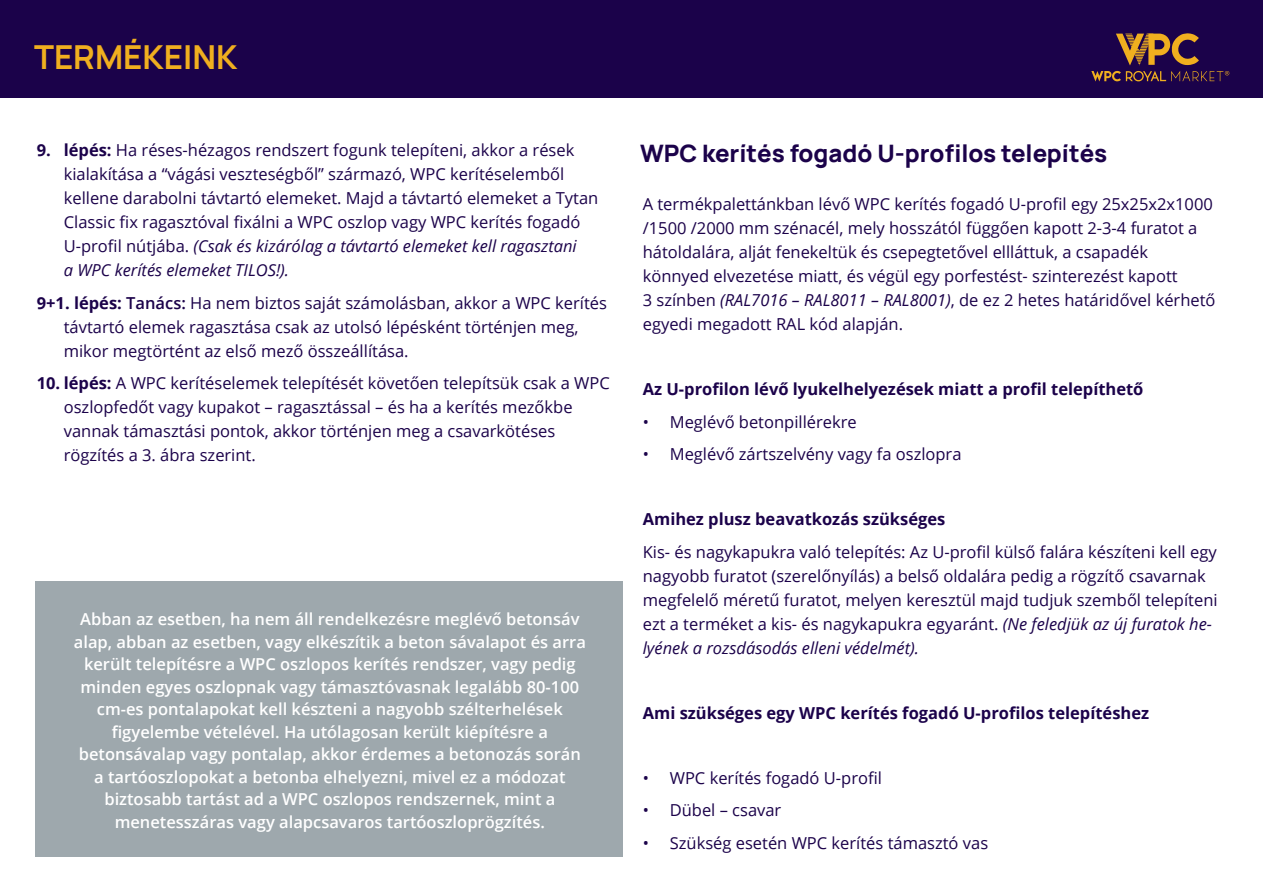
<style>
.page{position:relative;width:1263px;height:893px;background:#fff}
.page>*{position:absolute;margin:0;border:0;box-sizing:border-box;transform-origin:0 0}
.t1{font:700 33px "Manrope";color:#f0af1f}
.t2{font:800 24px "Manrope";color:#1b024a}
.t3{font:16.5px/24px "Open Sans";color:#1b024a}
.t4{font:600 16.5px/22.5px "Open Sans";color:#fff;text-align:center}
.t5{font:700 16.5px "Open Sans";color:#1b024a}
.s1{font-weight:700}
.s2{font-style:italic}
.s3{font-weight:600}
</style>
<div class="page">
<div style="left:0;top:0;width:1263px;height:98px;background:#1b024a"></div>
<svg style="left:1116px;top:33px;width:83px;height:32px"></svg>
<svg style="left:1091px;top:71px;width:138px;height:10px"></svg>
<div style="left:35px;top:581px;width:587px;height:276px;background:#9ea8ad"></div>
<h1 class="t1" style="left:34px;top:34px;width:205px">TERMÉKEINK</h1>
<p class="t3" style="left:64px;top:138px;width:536px;text-indent:-27px"><span class="s1">9. lépés:</span> Ha réses-hézagos rendszert fogunk telepíteni, akkor a rések kialakítása a “vágási veszteségből” származó, WPC kerítéselemből kellene darabolni távtartó elemeket. Majd a távtartó elemeket a Tytan Classic fix ragasztóval fixálni a WPC oszlop vagy WPC kerítés fogadó U-profil nútjába. <span class="s2">(Csak és kizárólag a távtartó elemeket kell ragasztani<br>a WPC kerítés elemeket TILOS!).</span></p>
<p class="t3" style="left:64px;top:290px;width:545px;text-indent:-27px"><span class="s1">9+1. lépés:</span> <span class="s3">Tanács:</span> Ha nem biztos saját számolásban, akkor a WPC kerítés távtartó elemek ragasztása csak az utolsó lépésként történjen meg, mikor megtörtént az első mező összeállítása.</p>
<p class="t3" style="left:64px;top:371px;width:548px;text-indent:-27px"><span class="s1">10. lépés:</span> A WPC kerítéselemek telepítését követően telepítsük csak a WPC oszlopfedőt vagy kupakot – ragasztással – és ha a kerítés mezőkbe vannak támasztási pontok, akkor történjen meg a csavarkötéses rögzítés a 3. ábra szerint.</p>
<p class="t4" style="left:74px;top:608px;width:513px">Abban az esetben, ha nem áll rendelkezésre meglévő betonsáv alap, abban az esetben, vagy elkészítik a beton sávalapot és arra került telepítésre a WPC oszlopos kerítés rendszer, vagy pedig minden egyes oszlopnak vagy támasztóvasnak legalább 80-100 cm-es pontalapokat kell készteni a nagyobb szélterhelések figyelembe vételével. Ha utólagosan került kiépítésre a betonsávalap vagy pontalap, akkor érdemes a betonozás során a tartóoszlopokat a betonba elhelyezni, mivel ez a módozat biztosabb tartást ad a WPC oszlopos rendszernek, mint a menetesszáras vagy alapcsavaros tartóoszloprögzítés.</p>
<h2 class="t2" style="left:640px;top:137px;width:469px">WPC kerítés fogadó U-profilos telepítés</h2>
<p class="t3" style="left:643px;top:192px;width:574px">A termékpalettánkban lévő WPC kerítés fogadó U-profil egy 25x25x2x1000 /1500 /2000 mm szénacél, mely hosszától függően kapott 2-3-4 furatot a hátoldalára, alját fenekeltük és csepegtetővel ellláttuk, a csapadék könnyed elvezetése miatt, és végül egy porfestést- szinterezést kapott<br>3 színben <span class="s2">(RAL7016 – RAL8011 – RAL8001)</span>, de ez 2 hetes határidővel kérhető egyedi megadott RAL kód alapján.</p>
<p class="t5" style="left:643px;top:377px;width:502px">Az U-profilon lévő lyukelhelyezések miatt a profil telepíthető</p>
<p class="t3" style="left:643px;top:409px;width:215px">• Meglévő betonpillérekre</p>
<p class="t3" style="left:643px;top:442px;width:320px">• Meglévő zártszelvény vagy fa oszlopra</p>
<p class="t5" style="left:643px;top:507px;width:304px">Amihez plusz beavatkozás szükséges</p>
<p class="t3" style="left:643px;top:539px;width:576px">Kis- és nagykapukra való telepítés: Az U-profil külső falára készíteni kell egy nagyobb furatot (szerelőnyílás) a belső oldalára pedig a rögzítő csavarnak megfelelő méretű furatot, melyen keresztül majd tudjuk szemből telepíteni ezt a terméket a kis- és nagykapukra egyaránt. <span class="s2">(Ne feledjük az új furatok he&shy;lyének a rozsdásodás elleni védelmét).</span></p>
<p class="t5" style="left:643px;top:701px;width:508px">Ami szükséges egy WPC kerítés fogadó U-profilos telepítéshez</p>
<p class="t3" style="left:643px;top:765px;width:241px">• WPC kerítés fogadó U-profil</p>
<p class="t3" style="left:643px;top:798px;width:140px">• Dübel – csavar</p>
<p class="t3" style="left:643px;top:830px;width:347px">• Szükség esetén WPC kerítés támasztó vas</p>
</div>
